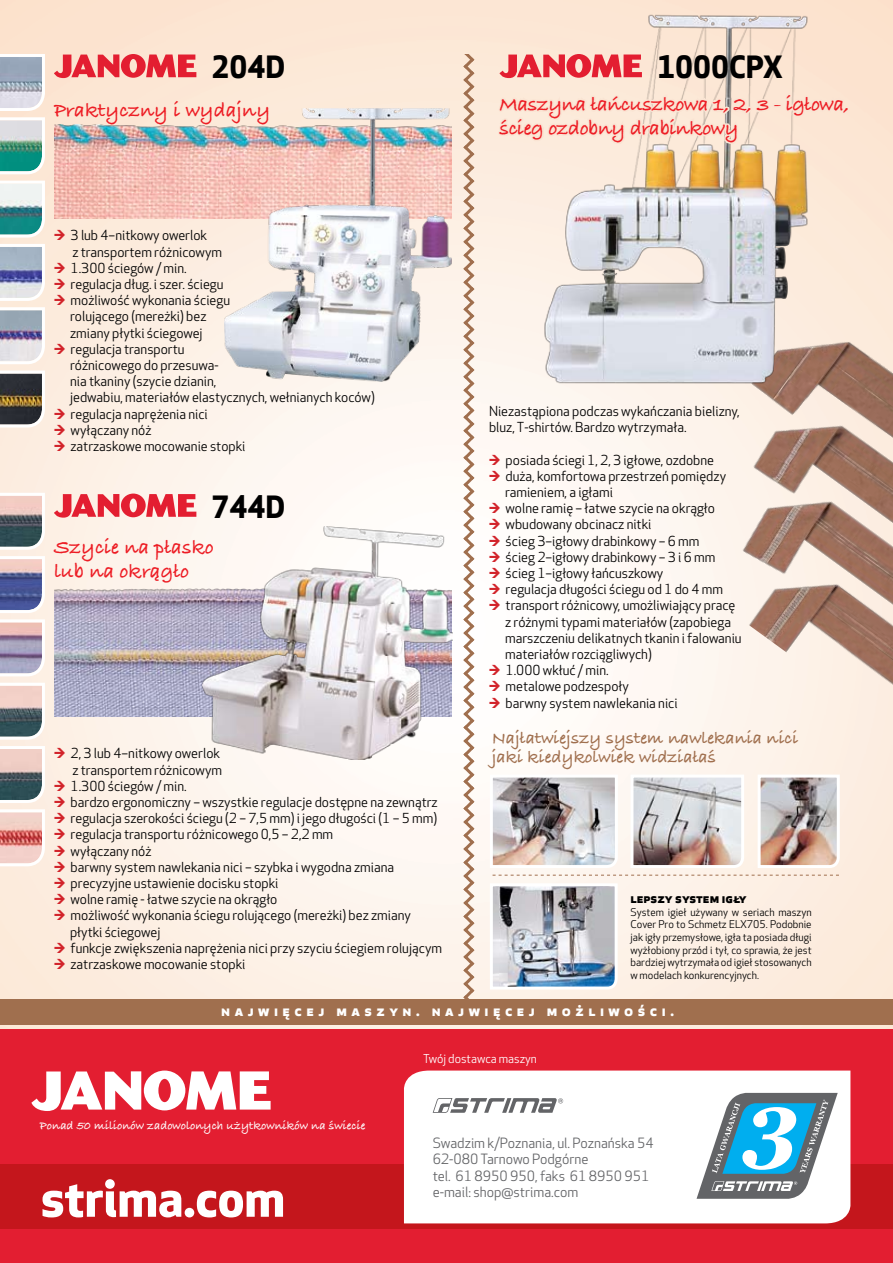
<style>
.page{position:relative;width:893px;height:1263px;background:#fff}
.page>*{position:absolute;margin:0;border:0;box-sizing:border-box;transform-origin:0 0}
.t1{font:700 30px "Apex New";color:#000}
.t2{font:21px/24px "Bradley Hand ITCTT Bold";letter-spacing:-.02em;color:#ed1c24}
.t3{font:21px/24px "Bradley Hand ITCTT Bold";color:#ed1c24}
.t4{font:18px/19.5px "Bradley Hand ITCTT Bold";color:#a06f4e}
.t5{font:700 15px "Apex New";letter-spacing:.3em;color:#fff}
.t6{font:13.8px/16.6px "Apex New";color:#636467}
.t7{font:13.5px/16.2px "Apex New";color:#000}
.t8{font:700 13.5px "Apex New";color:#000}
.t9{font:12.3px "Bradley Hand ITCTT Bold";color:#fff}
.t10{font:12px "Apex New";color:#fff}
.t11{font:10.5px/12.6px "Apex New";color:#000;text-align:justify}
.s1{font-weight:700;color:#d2232a}
</style>
<div class="page">
<img style="left:0;top:0;width:893px;height:1030px">
<img style="left:741px;top:320px;width:152px;height:386px">
<img style="left:537px;top:8px;width:277px;height:385px">
<img style="left:54px;top:124px;width:398px;height:95px">
<svg style="left:460px;top:54px;width:18px;height:945px"></svg>
<img style="left:224px;top:108px;width:227px;height:273px">
<img style="left:54px;top:588px;width:148px;height:128px">
<img style="left:202px;top:527px;width:251px;height:232px">
<img style="left:629px;top:773px;width:117px;height:96px">
<img style="left:488px;top:773px;width:131px;height:96px">
<img style="left:756px;top:773px;width:85px;height:96px">
<img style="left:488px;top:882px;width:131px;height:109px">
<svg style="left:493px;top:875px;width:346px;height:1px"></svg>
<img style="left:0;top:52px;width:46px;height:377px">
<svg style="left:0;top:491px;width:46px;height:377px"></svg>
<svg style="left:54px;top:54px;width:142px;height:24px;background:#ec696e"></svg>
<svg style="left:495px;top:54px;width:396px;height:147px;background:#f4d7c2"></svg>
<svg style="left:54px;top:493px;width:142px;height:25px;background:#ed737b"></svg>
<div style="left:0;top:999px;width:893px;height:25px;background:#a06f4e"></div>
<div style="left:0;top:1030px;width:893px;height:233px;background:#e31e31"></div>
<div style="left:0;top:1164px;width:893px;height:65px;background:#c4161c"></div>
<svg style="left:31px;top:1070px;width:240px;height:41px"></svg>
<div style="left:404px;top:1070px;width:446px;height:153px;background:#fff"></div>
<svg style="left:43px;top:1179px;width:138px;height:38px"></svg>
<div style="left:185px;top:1208px;width:9px;height:9px;background:#fff;border-radius:50%"></div>
<svg style="left:197px;top:1191px;width:86px;height:26px"></svg>
<svg style="left:433px;top:1098px;width:130px;height:15px;background:#b3b4b5"></svg>
<svg style="left:696px;top:1093px;width:142px;height:106px;background:#8ab3c3"></svg>
<h1 class="t1" style="left:212px;top:45px;width:75px">204D</h1>
<h2 class="t3" style="left:54px;top:97px;width:218px">Praktyczny i wydajny</h2>
<h1 class="t1" style="left:657px;top:45px;width:127px">1000CPX</h1>
<h2 class="t2" style="left:500px;top:91px;width:351px">Maszyna łańcuszkowa 1, 2, 3 - igłowa, ścieg ozdobny drabinkowy</h2>
<p class="t7" style="left:72px;top:227px;width:151px;text-indent:-18px"><span class="s1">→</span> 3 lub 4–nitkowy owerlok<br>z transportem różnicowym</p>
<p class="t7" style="left:54px;top:260px;width:134px"><span class="s1">→</span> 1.300 ściegów / min.</p>
<p class="t7" style="left:54px;top:276px;width:171px"><span class="s1">→</span> regulacja dług. i szer. ściegu</p>
<p class="t7" style="left:70px;top:292px;width:162px;text-indent:-16px"><span class="s1">→</span> możliwość wykonania ściegu rolującego (mereżki) bez zmiany płytki ściegowej</p>
<p class="t7" style="left:70px;top:341px;width:306px;text-indent:-16px"><span class="s1">→</span> regulacja transportu<br>różnicowego do przesuwa-<br>nia tkaniny (szycie dzianin,<br>jedwabiu, materiałów elastycznych, wełnianych koców)</p>
<p class="t7" style="left:54px;top:406px;width:155px"><span class="s1">→</span> regulacja naprężenia nici</p>
<p class="t7" style="left:54px;top:422px;width:99px"><span class="s1">→</span> wyłączany nóż</p>
<p class="t7" style="left:54px;top:438px;width:193px"><span class="s1">→</span> zatrzaskowe mocowanie stopki</p>
<p class="t7" style="left:489px;top:403px;width:252px">Niezastąpiona podczas wykańczania bielizny, bluz, T-shirtów. Bardzo wytrzymała.</p>
<p class="t7" style="left:489px;top:452px;width:226px"><span class="s1">→</span> posiada ściegi 1, 2, 3 igłowe, ozdobne</p>
<p class="t7" style="left:505px;top:468px;width:223px;text-indent:-16px"><span class="s1">→</span> duża, komfortowa przestrzeń pomiędzy ramieniem, a igłami</p>
<p class="t7" style="left:489px;top:500px;width:228px"><span class="s1">→</span> wolne ramię – łatwe szycie na okrągło</p>
<p class="t7" style="left:489px;top:516px;width:164px"><span class="s1">→</span> wbudowany obcinacz nitki</p>
<p class="t7" style="left:489px;top:533px;width:212px"><span class="s1">→</span> ścieg 3–igłowy drabinkowy – 6 mm</p>
<p class="t7" style="left:489px;top:549px;width:228px"><span class="s1">→</span> ścieg 2–igłowy drabinkowy – 3 i 6 mm</p>
<p class="t7" style="left:489px;top:565px;width:176px"><span class="s1">→</span> ścieg 1–igłowy łańcuszkowy</p>
<p class="t7" style="left:489px;top:581px;width:235px"><span class="s1">→</span> regulacja długości ściegu od 1 do 4 mm</p>
<p class="t7" style="left:505px;top:597px;width:238px;text-indent:-16px"><span class="s1">→</span> transport różnicowy, umożliwiający pracę z różnymi typami materiałów (zapobiega marszczeniu delikatnych tkanin i falowaniu materiałów rozciągliwych)</p>
<p class="t7" style="left:489px;top:662px;width:121px"><span class="s1">→</span> 1.000 wkłuć / min.</p>
<p class="t7" style="left:489px;top:678px;width:141px"><span class="s1">→</span> metalowe podzespoły</p>
<p class="t7" style="left:489px;top:695px;width:190px"><span class="s1">→</span> barwny system nawlekania nici</p>
<h3 class="t4" style="left:492px;top:727px;width:308px">Najłatwiejszy system nawlekania nici jaki kiedykolwiek widziałaś</h3>
<h1 class="t1" style="left:212px;top:486px;width:75px">744D</h1>
<h2 class="t3" style="left:54px;top:535px;width:161px">Szycie na płasko lub na okrągło</h2>
<p class="t7" style="left:54px;top:745px;width:170px;text-align:right"><span class="s1">→</span> 2, 3 lub 4–nitkowy owerlok z transportem różnicowym</p>
<p class="t7" style="left:54px;top:778px;width:134px"><span class="s1">→</span> 1.300 ściegów / min.</p>
<p class="t7" style="left:54px;top:794px;width:385px"><span class="s1">→</span> bardzo ergonomiczny – wszystkie regulacje dostępne na zewnątrz</p>
<p class="t7" style="left:54px;top:810px;width:385px"><span class="s1">→</span> regulacja szerokości ściegu (2 – 7,5 mm) i jego długości (1 – 5 mm)</p>
<p class="t7" style="left:54px;top:826px;width:281px"><span class="s1">→</span> regulacja transportu różnicowego 0,5 – 2,2 mm</p>
<p class="t7" style="left:54px;top:842px;width:99px"><span class="s1">→</span> wyłączany nóż</p>
<p class="t7" style="left:54px;top:859px;width:342px"><span class="s1">→</span> barwny system nawlekania nici – szybka i wygodna zmiana</p>
<p class="t7" style="left:54px;top:875px;width:226px"><span class="s1">→</span> precyzyjne ustawienie docisku stopki</p>
<p class="t7" style="left:54px;top:891px;width:225px"><span class="s1">→</span> wolne ramię - łatwe szycie na okrągło</p>
<p class="t7" style="left:70px;top:907px;width:342px;text-indent:-16px"><span class="s1">→</span> możliwość wykonania ściegu rolującego (mereżki) bez zmiany płytki ściegowej</p>
<p class="t7" style="left:54px;top:940px;width:390px"><span class="s1">→</span> funkcje zwiększenia naprężenia nici przy szyciu ściegiem rolującym</p>
<p class="t7" style="left:54px;top:956px;width:193px"><span class="s1">→</span> zatrzaskowe mocowanie stopki</p>
<p class="t8" style="left:630px;top:888px;width:118px">lepszy system igły</p>
<p class="t11" style="left:630px;top:906px;width:183px">System igieł używany w seriach maszyn Cover Pro to Schmetz ELX705. Podobnie jak igły przemysłowe, igła ta posiada długi wyżłobiony przód i tył, co sprawia, że jest bardziej wytrzymała od igieł stosowanych w modelach konkurencyjnych.</p>
<p class="t5" style="left:221px;top:1000px;width:454px">najwięcej maszyn. najwięcej możliwości.</p>
<p class="t9" style="left:40px;top:1116px;width:327px">Ponad 50 milionów zadowolonych użytkowników na świecie</p>
<p class="t10" style="left:423px;top:1050px;width:115px">Twój dostawca maszyn</p>
<p class="t6" style="left:433px;top:1134px;width:223px">Swadzim k/Poznania, ul. Poznańska 54<br>62-080 Tarnowo Podgórne<br>tel. 61 8950 950, faks 61 8950 951 e-mail: shop@strima.com</p>
</div>
